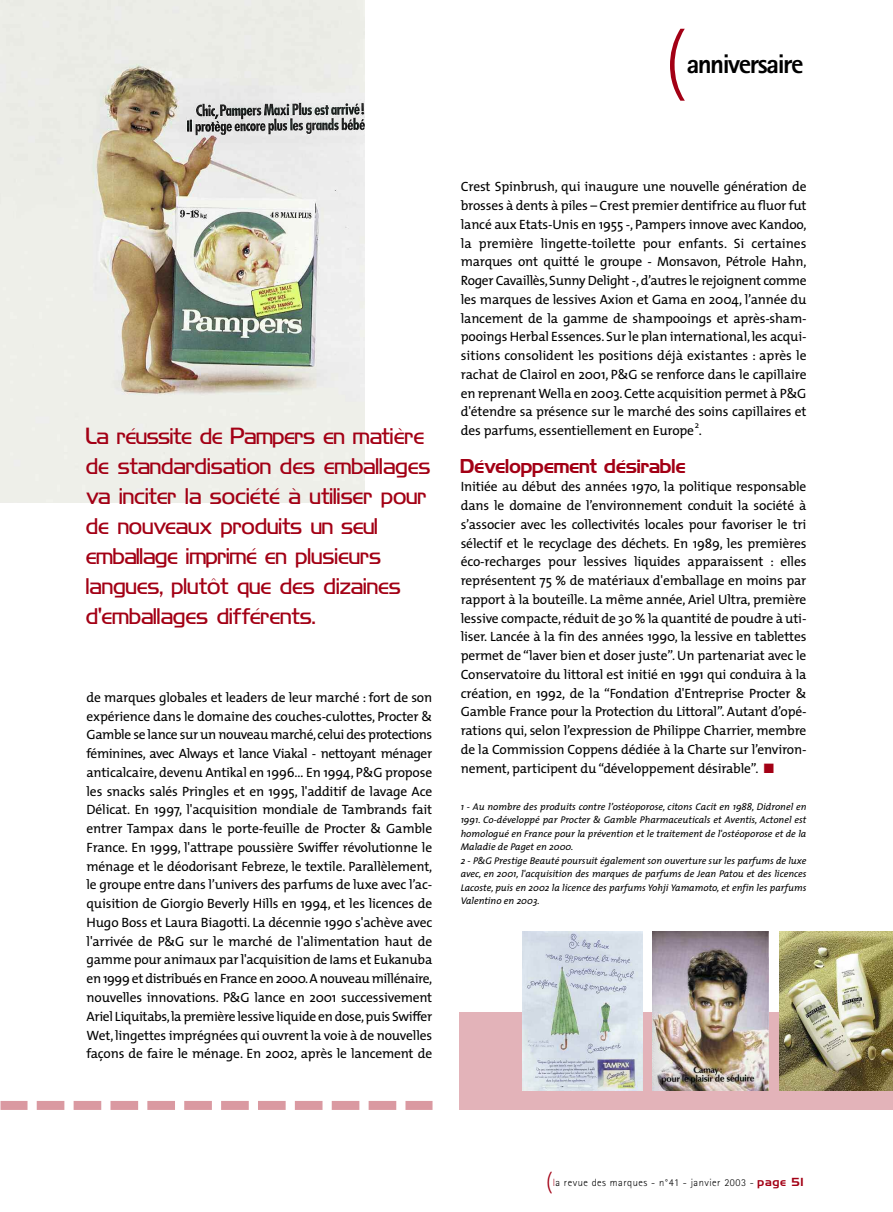
<style>
.page{position:relative;width:893px;height:1212px;background:#fff}
.page>*{position:absolute;margin:0;border:0;box-sizing:border-box;transform-origin:0 0}
.t1{font:300 75px "The Mix";color:#a30015}
.t2{font:800 27px "Rotis Sans Serif";letter-spacing:-.055em;color:#000}
.t3{font:21px/30px "Hancock Park Light Laser";color:#a30015}
.t4{font:18px "Hancock Park Laser";color:#a30015}
.t5{font:13.5px/18.8px "The Mix";letter-spacing:-.01em;color:#000;text-align:justify}
.t6{font:300 10.5px "Rotis Sans Serif";letter-spacing:.05em;color:#000}
.t7{font:italic 9.75px/13.5px "The Mix";color:#000}
.t8{font:9px "The Mix";color:#000}
.s1{color:#a30015}
.s2{font-family:"The Mix";font-size:22.5px;color:#a30015}
.s3{font-family:"Hancock Park Laser";font-weight:400;color:#a30015}
</style>
<div class="page">
<div style="left:459px;top:1012px;width:434px;height:98px;background:#e3b3b9"></div>
<svg style="left:36px;top:1101px;width:361px;height:9px"></svg>
<div style="left:1px;top:1101px;width:27px;height:9px;background:#da99a1"></div>
<div style="left:405px;top:1101px;width:27px;height:9px;background:#da99a1"></div>
<img style="left:522px;top:931px;width:120px;height:159px">
<img style="left:0;top:0;width:365px;height:503px">
<img style="left:780px;top:931px;width:113px;height:159px">
<img style="left:652px;top:931px;width:117px;height:159px">
<h1 class="t1" style="left:664px;top:36px;width:24px">(</h1>
<h2 class="t2" style="left:686px;top:54px;width:119px">anniversaire</h2>
<h3 class="t3" style="left:87px;top:421px;width:346px">La réussite de Pampers en matière de standardisation des emballages va inciter la société à utiliser pour de nouveaux produits un seul emballage imprimé en plusieurs langues, plutôt que des dizaines d'emballages différents.</h3>
<p class="t5" style="left:87px;top:690px;width:347px">de marques globales et leaders de leur marché : fort de son expérience dans le domaine des couches-culottes, Procter &amp; Gamble se lance sur un nouveau marché,celui des protections féminines, avec Always et lance Viakal - nettoyant ménager anticalcaire, devenu Antikal en 1996… En 1994, P&amp;G propose les snacks salés Pringles et en 1995, l'additif de lavage Ace Délicat. En 1997, l'acquisition mondiale de Tambrands fait entrer Tampax dans le porte-feuille de Procter &amp; Gamble France. En 1999, l'attrape poussière Swiffer révolutionne le ménage et le déodorisant Febreze, le textile. Parallèlement, le groupe entre dans l’univers des parfums de luxe avec l’ac&shy;quisition de Giorgio Beverly Hills en 1994, et les licences de Hugo Boss et Laura Biagotti. La décennie 1990 s'achève avec l'arrivée de P&amp;G sur le marché de l'alimentation haut de gamme pour animaux par l'acquisition de Iams et Eukanuba en 1999 et distribués en France en 2000.A nouveau millénaire, nouvelles innovations. P&amp;G lance en 2001 successivement Ariel Liquitabs,la première lessive liquide en dose,puis Swiffer Wet,lingettes imprégnées qui ouvrent la voie à de nouvelles façons de faire le ménage. En 2002, après le lancement de</p>
<p class="t5" style="left:461px;top:179px;width:347px">Crest Spinbrush, qui inaugure une nouvelle génération de brosses à dents à piles – Crest premier dentifrice au fluor fut lancé aux Etats-Unis en 1955 -, Pampers innove avec Kandoo, la première lingette-toilette pour enfants. Si certaines marques ont quitté le groupe - Monsavon, Pétrole Hahn, Roger Cavaillès,Sunny Delight -,d’autres le rejoignent comme les marques de lessives Axion et Gama en 2004, l’année du lancement de la gamme de shampooings et après-sham&shy;pooings Herbal Essences. Sur le plan international,les acqui&shy;sitions consolident les positions déjà existantes : après le rachat de Clairol en 2001, P&amp;G se renforce dans le capillaire en reprenantWella en 2003.Cette acquisition permet à P&amp;G d'étendre sa présence sur le marché des soins capillaires et des parfums, essentiellement en Europe .</p>
<p class="t8" style="left:695px;top:422px;width:6px">2</p>
<h3 class="t4" style="left:461px;top:456px;width:227px">Développement désirable</h3>
<p class="t5" style="left:461px;top:479px;width:347px">Initiée au début des années 1970, la politique responsable dans le domaine de l’environnement conduit la société à s’associer avec les collectivités locales pour favoriser le tri sélectif et le recyclage des déchets. En 1989, les premières éco-recharges pour lessives liquides apparaissent : elles représentent 75 % de matériaux d'emballage en moins par rapport à la bouteille. La même année, Ariel Ultra, première lessive compacte,réduit de 30 % la quantité de poudre à uti&shy;liser. Lancée à la fin des années 1990, la lessive en tablettes permet de “laver bien et doser juste”. Un partenariat avec le Conservatoire du littoral est initié en 1991 qui conduira à la création, en 1992, de la “Fondation d'Entreprise Procter &amp; Gamble France pour la Protection du Littoral”. Autant d’opé&shy;rations qui, selon l’expression de Philippe Charrier, membre de la Commission Coppens dédiée à la Charte sur l’environ&shy;nement, participent du “développement désirable”. <span class="s1">■</span></p>
<p class="t7" style="left:461px;top:801px;width:347px">1 - Au nombre des produits contre l’ostéoporose, citons Cacit en 1988, Didronel en 1991. Co-développé par Procter &amp; Gamble Pharmaceuticals et Aventis, Actonel est homologué en France pour la prévention et le traitement de l'ostéoporose et de la Maladie de Paget en 2000.<br>2 - P&amp;G Prestige Beauté poursuit également son ouverture sur les parfums de luxe avec, en 2001, l'acquisition des marques de parfums de Jean Patou et des licences Lacoste, puis en 2002 la licence des parfums Yohji Yamamoto, et enfin les parfums Valentino en 2003.</p>
<p class="t6" style="left:546px;top:1179px;width:259px"><span class="s2">(</span><span class="s1">l</span>a revue des marques - n°41 - janvier 2003 - <span class="s3">page 51</span></p>
</div>
